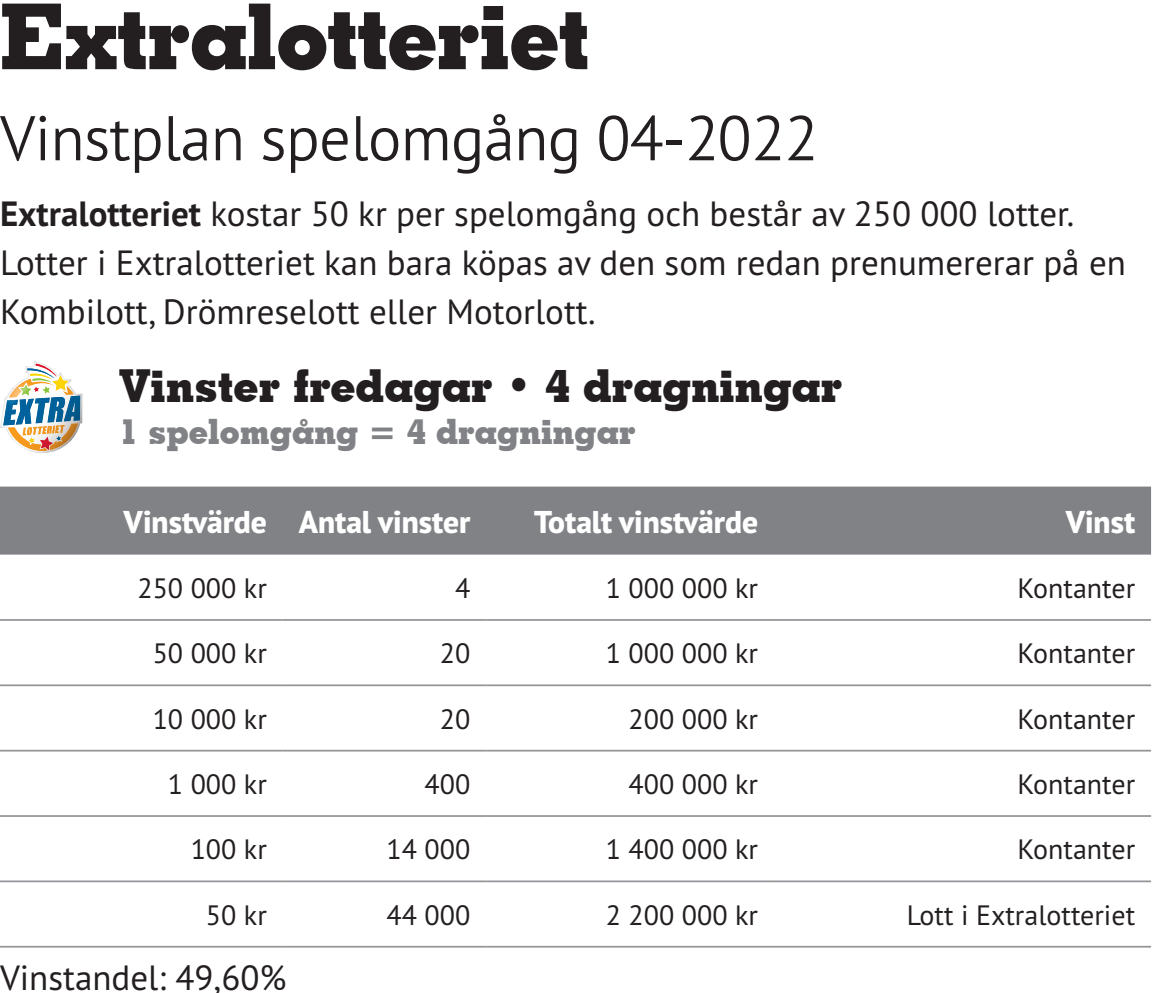
<style>
.page{position:relative;width:1161px;height:993px;background:#fff}
.page>*{position:absolute;margin:0;border:0;box-sizing:border-box;transform-origin:0 0}
.t1{font:700 91px "Geometric Slab 703 BT Xtra";letter-spacing:-.01em;color:#231f20}
.t2{font:300 63px "PT Sans Pro";letter-spacing:-.015em;color:#231f20}
.t3{font:700 45.5px "Geometric Slab 703 BT Xtra";color:#231f20}
.t4{font:35px/49px "PT Sans Pro";color:#231f20}
.t5{font:700 35px "Geometric Slab 703 BT Xtra";color:#808285}
.t6{font:800 31.5px "PT Sans Pro";color:#fff}
.t7{font:28px "PT Sans Pro";color:#231f20}
.s1{font-weight:700}
</style>
<div class="page">
<img style="left:0;top:361px;width:82px;height:92px">
<div style="left:0;top:486px;width:1151px;height:68px;background:#808285"></div>
<hr style="left:0;top:619px;width:283px;height:1px;background:#939598">
<hr style="left:283px;top:619px;width:203px;height:1px;background:#939598">
<hr style="left:486px;top:619px;width:288px;height:1px;background:#939598">
<hr style="left:774px;top:619px;width:377px;height:1px;background:#939598">
<hr style="left:0;top:684px;width:283px;height:2px;background:#939598">
<hr style="left:283px;top:684px;width:203px;height:2px;background:#939598">
<hr style="left:486px;top:684px;width:288px;height:2px;background:#939598">
<hr style="left:774px;top:684px;width:377px;height:2px;background:#939598">
<hr style="left:0;top:749px;width:283px;height:2px;background:#939598">
<hr style="left:283px;top:749px;width:203px;height:2px;background:#939598">
<hr style="left:486px;top:749px;width:288px;height:2px;background:#939598">
<hr style="left:774px;top:749px;width:377px;height:2px;background:#939598">
<hr style="left:0;top:814px;width:283px;height:2px;background:#939598">
<hr style="left:283px;top:814px;width:203px;height:2px;background:#939598">
<hr style="left:486px;top:814px;width:288px;height:2px;background:#939598">
<hr style="left:774px;top:814px;width:377px;height:2px;background:#939598">
<hr style="left:0;top:880px;width:283px;height:1px;background:#939598">
<hr style="left:283px;top:880px;width:203px;height:1px;background:#939598">
<hr style="left:486px;top:880px;width:288px;height:1px;background:#939598">
<hr style="left:774px;top:880px;width:377px;height:1px;background:#939598">
<hr style="left:0;top:945px;width:283px;height:2px;background:#939598">
<hr style="left:283px;top:945px;width:203px;height:2px;background:#939598">
<hr style="left:486px;top:945px;width:288px;height:2px;background:#939598">
<hr style="left:774px;top:945px;width:377px;height:2px;background:#939598">
<p class="t1" style="left:0;top:-18px;width:591px">Extralotteriet</p>
<p class="t2" style="left:0;top:97px;width:819px">Vinstplan spelomgång 04-2022</p>
<p class="t4" style="left:0;top:188px;width:1127px"><span class="s1">Extralotteriet</span> kostar 50 kr per spelomgång och består av 250 000 lotter.<br>Lotter i Extralotteriet kan bara köpas av den som redan prenumererar på en<br>Kombilott, Drömreselott eller Motorlott.</p>
<p class="t3" style="left:119px;top:358px;width:725px">Vinster fredagar • 4 dragningar</p>
<p class="t5" style="left:119px;top:410px;width:518px">1 spelomgång = 4 dragningar</p>
<p class="t6" style="left:124px;top:500px;width:145px">Vinstvärde</p>
<p class="t6" style="left:299px;top:500px;width:173px">Antal vinster</p>
<p class="t6" style="left:534px;top:500px;width:225px">Totalt vinstvärde</p>
<p class="t6" style="left:1066px;top:500px;width:71px">Vinst</p>
<p class="t7" style="left:137px;top:570px;width:131px">250 000 kr</p>
<p class="t7" style="left:455px;top:570px;width:17px">4</p>
<p class="t7" style="left:606px;top:570px;width:154px">1 000 000 kr</p>
<p class="t7" style="left:1017px;top:570px;width:119px">Kontanter</p>
<p class="t7" style="left:153px;top:635px;width:116px">50 000 kr</p>
<p class="t7" style="left:440px;top:635px;width:32px">20</p>
<p class="t7" style="left:606px;top:635px;width:154px">1 000 000 kr</p>
<p class="t7" style="left:1017px;top:635px;width:119px">Kontanter</p>
<p class="t7" style="left:153px;top:700px;width:116px">10 000 kr</p>
<p class="t7" style="left:440px;top:700px;width:32px">20</p>
<p class="t7" style="left:629px;top:700px;width:131px">200 000 kr</p>
<p class="t7" style="left:1017px;top:700px;width:119px">Kontanter</p>
<p class="t7" style="left:168px;top:765px;width:100px">1 000 kr</p>
<p class="t7" style="left:424px;top:765px;width:47px">400</p>
<p class="t7" style="left:629px;top:765px;width:131px">400 000 kr</p>
<p class="t7" style="left:1017px;top:765px;width:119px">Kontanter</p>
<p class="t7" style="left:191px;top:831px;width:78px">100 kr</p>
<p class="t7" style="left:386px;top:831px;width:85px">14 000</p>
<p class="t7" style="left:606px;top:831px;width:154px">1 400 000 kr</p>
<p class="t7" style="left:1017px;top:831px;width:119px">Kontanter</p>
<p class="t7" style="left:206px;top:896px;width:62px">50 kr</p>
<p class="t7" style="left:386px;top:896px;width:85px">44 000</p>
<p class="t7" style="left:606px;top:896px;width:154px">2 200 000 kr</p>
<p class="t7" style="left:907px;top:896px;width:230px">Lott i Extralotteriet</p>
<p class="t4" style="left:0;top:952px;width:288px">Vinstandel: 49,60%</p>
</div>
